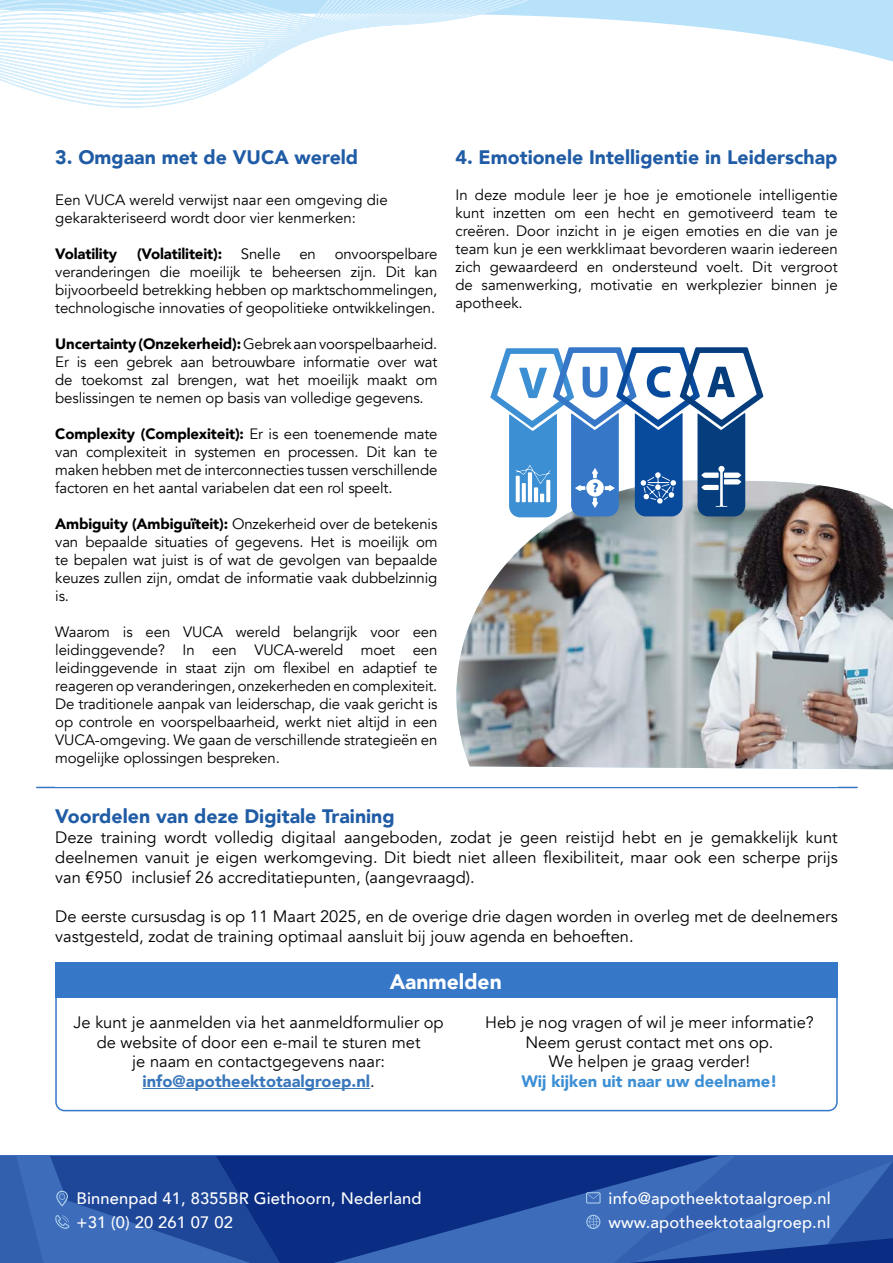
<style>
.page{position:relative;width:893px;height:1263px;background:#fff}
.page>*{position:absolute;margin:0;border:0;box-sizing:border-box;transform-origin:0 0}
.t1{font:900 21px "Avenir";color:#fff}
.t2{font:900 19.5px "Avenir";color:#205ca5}
.t3{font:16.5px/19.8px "Avenir";color:#000;text-align:center}
.t4{font:500 16.5px/24px "Avenir";letter-spacing:.01em;color:#fff}
.t5{font:900 16.5px "Avenir";color:#3d8fd4}
.t6{font:15px/18px "Avenir";letter-spacing:-.01em;color:#000;text-align:justify}
.t7{font:900 15px "Avenir";letter-spacing:-.01em;color:#000}
.s1{font-weight:900}
.s2{font-weight:900;color:#3a77bc}
</style>
<div class="page">
<svg style="left:287px;top:1156px;width:206px;height:107px;background:#12378b"></svg>
<svg style="left:493px;top:1156px;width:400px;height:107px;background:#2c58a9"></svg>
<svg style="left:0;top:1156px;width:287px;height:107px;background:#2751a3"></svg>
<svg style="left:587px;top:0;width:306px;height:62px;fill:#b7e2fa"></svg>
<svg style="left:0;top:0;width:587px;height:108px"></svg>
<hr style="left:37px;top:787px;width:820px;height:1px;background:#3678c7">
<div style="left:55px;top:964px;width:783px;height:147px;border:2px solid #3678c7;border-radius:9px"></div>
<div style="left:55px;top:962px;width:783px;height:36px;background:#3678c7"></div>
<hr style="left:143px;top:1088px;width:227px;height:1px;background:#3a77bc">
<img style="left:456px;top:481px;width:437px;height:285px">
<svg style="left:490px;top:347px;width:273px;height:170px"></svg>
<h2 class="t2" style="left:55px;top:141px;width:304px">3. Omgaan met de VUCA wereld</h2>
<p class="t6" style="left:55px;top:191px;width:334px">Een VUCA wereld verwijst naar een omgeving die gekarakteriseerd wordt door vier kenmerken:</p>
<p class="t7" style="left:55px;top:240px;width:63px">Volatility</p>
<p class="t6" style="left:55px;top:245px;width:384px;text-indent:82px"><span class="s1">(Volatiliteit):</span> Snelle en onvoorspelbare veranderingen die moeilijk te beheersen zijn. Dit kan bijvoorbeeld betrekking hebben op marktschommelingen, technologische innovaties of geopolitieke ontwikkelingen.</p>
<p class="t6" style="left:55px;top:335px;width:384px"><span class="s1">Uncertainty (Onzekerheid):</span> Gebrek aan voorspelbaarheid.<br>Er is een gebrek aan betrouwbare informatie over wat de toekomst zal brengen, wat het moeilijk maakt om beslissingen te nemen op basis van volledige gegevens.</p>
<p class="t6" style="left:55px;top:425px;width:384px"><span class="s1">Complexity (Complexiteit):</span> Er is een toenemende mate van complexiteit in systemen en processen. Dit kan te maken hebben met de interconnecties tussen verschillende factoren en het aantal variabelen dat een rol speelt.</p>
<p class="t6" style="left:55px;top:515px;width:384px"><span class="s1">Ambiguity (Ambiguïteit):</span> Onzekerheid over de betekenis van bepaalde situaties of gegevens. Het is moeilijk om te bepalen wat juist is of wat de gevolgen van bepaalde keuzes zullen zijn, omdat de informatie vaak dubbelzinnig is.</p>
<p class="t6" style="left:55px;top:623px;width:384px">Waarom is een VUCA wereld belangrijk voor een leidinggevende? In een VUCA-wereld moet een leidinggevende in staat zijn om flexibel en adaptief te reageren op veranderingen, onzekerheden en complexiteit.<br>De traditionele aanpak van leiderschap, die vaak gericht is op controle en voorspelbaarheid, werkt niet altijd in een VUCA-omgeving. We gaan de verschillende strategieën en mogelijke oplossingen bespreken.</p>
<h2 class="t2" style="left:455px;top:141px;width:384px">4. Emotionele Intelligentie in Leiderschap</h2>
<p class="t6" style="left:455px;top:186px;width:384px">In deze module leer je hoe je emotionele intelligentie kunt inzetten om een hecht en gemotiveerd team te creëren. Door inzicht in je eigen emoties en die van je team kun je een werkklimaat bevorderen waarin iedereen zich gewaardeerd en ondersteund voelt. Dit vergroot de samenwerking, motivatie en werkplezier binnen je apotheek.</p>
<h2 class="t2" style="left:55px;top:800px;width:341px">Voordelen van deze Digitale Training</h2>
<p class="t3" style="left:55px;top:828px;width:784px;text-align:justify">Deze training wordt volledig digitaal aangeboden, zodat je geen reistijd hebt en je gemakkelijk kunt deelnemen vanuit je eigen werkomgeving. Dit biedt niet alleen flexibiliteit, maar ook een scherpe prijs van €950 inclusief 26 accreditatiepunten, (aangevraagd).</p>
<p class="t3" style="left:55px;top:907px;width:784px;text-align:left">De eerste cursusdag is op 11 Maart 2025, en de overige drie dagen worden in overleg met de deelnemers vastgesteld, zodat de training optimaal aansluit bij jouw agenda en behoeften.</p>
<h1 class="t1" style="left:390px;top:964px;width:114px">Aanmelden</h1>
<p class="t3" style="left:74px;top:1012px;width:372px">Je kunt je aanmelden via het aanmeldformulier op de website of door een e-mail te sturen met<br>je naam en contactgegevens naar: <span class="s2">info@apotheektotaalgroep.nl</span>.</p>
<p class="t3" style="left:485px;top:1012px;width:330px">Heb je nog vragen of wil je meer informatie?<br>Neem gerust contact met ons op.<br>We helpen je graag verder!</p>
<p class="t5" style="left:521px;top:1067px;width:258px">Wij kijken uit naar uw deelname!</p>
<p class="t4" style="left:77px;top:1185px;width:346px">Binnenpad 41, 8355BR Giethoorn, Nederland +31 (0) 20 261 07 02</p>
<p class="t4" style="left:609px;top:1185px;width:224px">info@apotheektotaalgroep.nl www.apotheektotaalgroep.nl</p>
</div>
